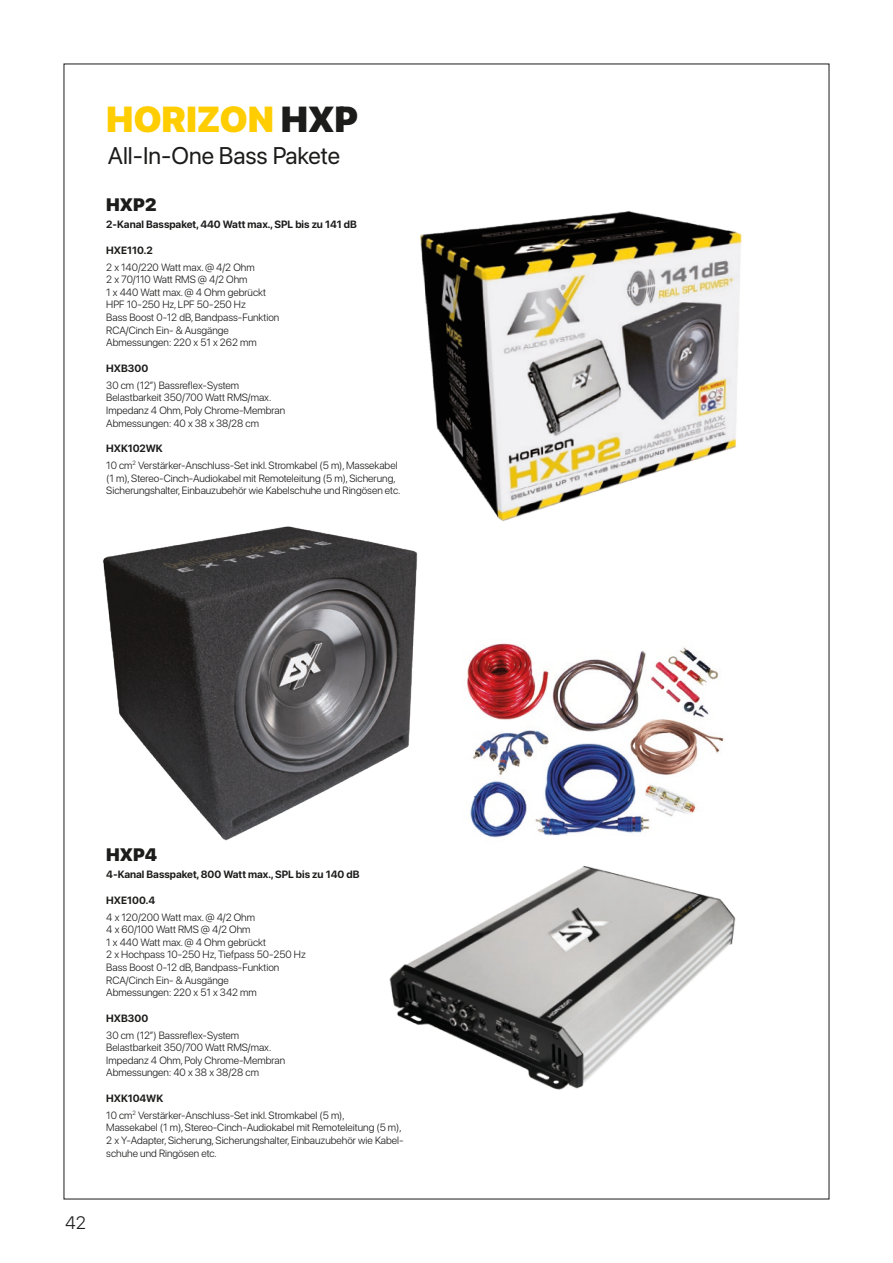
<style>
.page{position:relative;width:893px;height:1263px;background:#fff}
.page>*{position:absolute;margin:0;border:0;box-sizing:border-box;transform-origin:0 0}
.t1{font:36px "SF Pro";color:#ffcd00}
.t2{font:24px "SF Pro Display";color:#1c1c1b}
.t3{font:900 18px "SF Pro Display";color:#1c1c1b}
.t4{font:300 18px "SF Pro Display";color:#1c1c1b}
.t5{font:300 10.5px/12.6px "SF Pro Display";color:#1c1c1b}
.t6{font:700 10.5px "SF Pro Display";color:#1c1c1b}
.s1{color:#1c1c1b}
.s2{font-weight:700}
</style>
<div class="page">
<img style="left:420px;top:211px;width:322px;height:310px">
<img style="left:103px;top:520px;width:322px;height:321px">
<img style="left:467px;top:643px;width:257px;height:195px">
<img style="left:389px;top:866px;width:347px;height:224px">
<h1 class="t1" style="left:106px;top:98px;width:253px">HORIZON <span class="s1">HXP</span></h1>
<h2 class="t2" style="left:108px;top:141px;width:234px">All-In-One Bass Pakete</h2>
<h3 class="t3" style="left:106px;top:195px;width:52px">HXP2</h3>
<p class="t6" style="left:106px;top:218px;width:252px">2-Kanal Basspaket, 440 Watt max., SPL bis zu 141 dB</p>
<p class="t6" style="left:106px;top:244px;width:48px">HXE110.2</p>
<p class="t5" style="left:106px;top:261px;width:175px">2 x 140/220 Watt max. @ 4/2 Ohm<br>2 x 70/110 Watt RMS @ 4/2 Ohm<br>1 x 440 Watt max. @ 4 Ohm gebrückt<br>HPF 10-250 Hz, LPF 50-250 Hz<br>Bass Boost 0-12 dB, Bandpass-Funktion<br>RCA/Cinch Ein- &amp; Ausgänge<br>Abmessungen: 220 x 51 x 262 mm</p>
<p class="t6" style="left:106px;top:362px;width:43px">HXB300</p>
<p class="t5" style="left:106px;top:379px;width:180px">30 cm (12”) Bassreflex-System Belastbarkeit 350/700 Watt RMS/max.<br>Impedanz 4 Ohm, Poly Chrome-Membran Abmessungen: 40 x 38 x 38/28 cm</p>
<p class="t5" style="left:106px;top:440px;width:293px;line-height:16.8px"><span class="s2">HXK102WK<br></span>10 cm<sup>2</sup> Verstärker-Anschluss-Set inkl. Stromkabel (5 m), Massekabel</p>
<p class="t5" style="left:106px;top:472px;width:296px">(1 m), Stereo-Cinch-Audiokabel mit Remoteleitung (5 m), Sicherung,<br>Sicherungshalter, Einbauzubehör wie Kabelschuhe und Ringösen etc.</p>
<h3 class="t3" style="left:106px;top:844px;width:52px">HXP4</h3>
<p class="t6" style="left:106px;top:868px;width:255px">4-Kanal Basspaket, 800 Watt max., SPL bis zu 140 dB</p>
<p class="t6" style="left:106px;top:894px;width:50px">HXE100.4</p>
<p class="t5" style="left:106px;top:910px;width:201px">4 x 120/200 Watt max. @ 4/2 Ohm<br>4 x 60/100 Watt RMS @ 4/2 Ohm<br>1 x 440 Watt max. @ 4 Ohm gebrückt<br>2 x Hochpass 10-250 Hz, Tiefpass 50-250 Hz<br>Bass Boost 0-12 dB, Bandpass-Funktion<br>RCA/Cinch Ein- &amp; Ausgänge<br>Abmessungen: 220 x 51 x 342 mm</p>
<p class="t6" style="left:106px;top:1012px;width:43px">HXB300</p>
<p class="t5" style="left:106px;top:1029px;width:180px">30 cm (12”) Bassreflex-System Belastbarkeit 350/700 Watt RMS/max.<br>Impedanz 4 Ohm, Poly Chrome-Membran Abmessungen: 40 x 38 x 38/28 cm</p>
<p class="t5" style="left:106px;top:1090px;width:240px;line-height:16.8px"><span class="s2">HXK104WK<br></span>10 cm<sup>2</sup> Verstärker-Anschluss-Set inkl. Stromkabel (5 m),</p>
<p class="t5" style="left:106px;top:1121px;width:299px">Massekabel (1 m), Stereo-Cinch-Audiokabel mit Remoteleitung (5 m),<br>2 x Y-Adapter, Sicherung, Sicherungshalter, Einbauzubehör wie Kabel&shy;schuhe und Ringösen etc.</p>
<h3 class="t4" style="left:65px;top:1212px;width:22px">42</h3>
</div>
